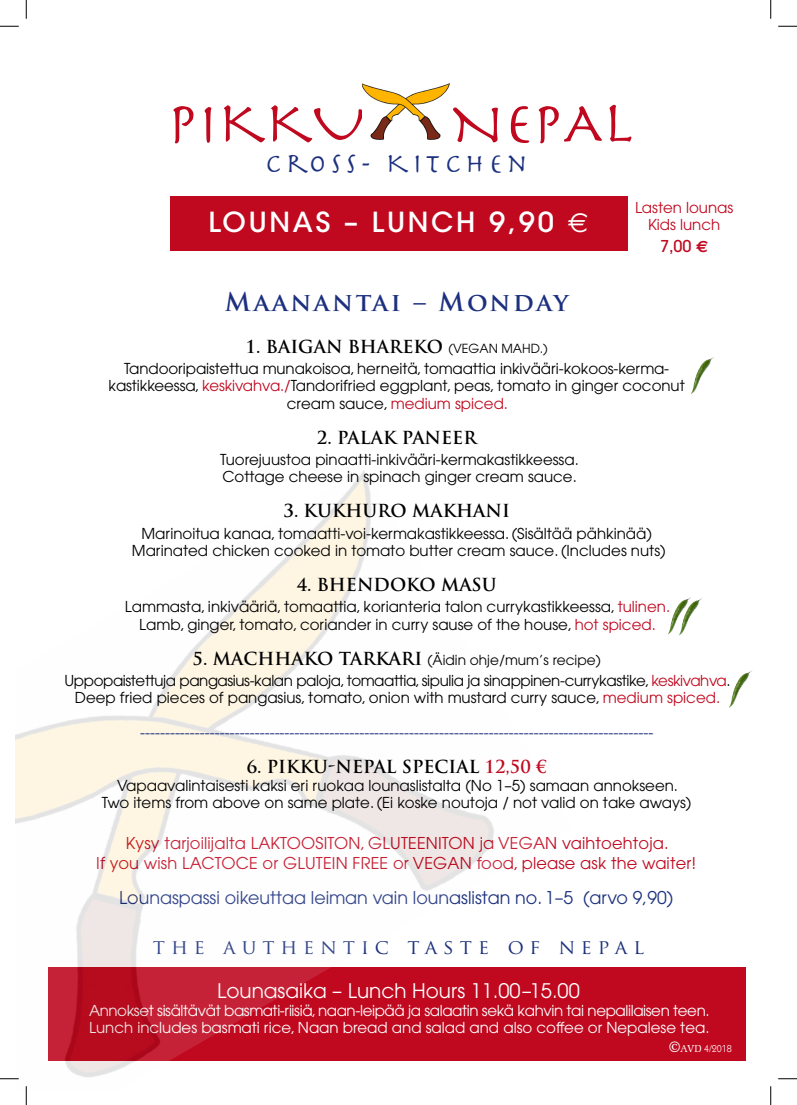
<style>
.page{position:relative;width:797px;height:1105px;background:#fff}
.page>*{position:absolute;margin:0;border:0;box-sizing:border-box;transform-origin:0 0}
.t1{font:58.88px "Herculanum";letter-spacing:.005em;color:#c0081f}
.t2{font:28px "Herculanum";letter-spacing:.15em;color:#1c307e}
.t3{font:27.5px "ITC Avant Garde MM 445 750";letter-spacing:.1em;color:#fff}
.t4{font:700 25px "Trajan Pro";letter-spacing:.1em;color:#1c307e}
.t5{font:20px "Avant Garde";color:#fff}
.t6{font:20px "Trajan Pro";letter-spacing:.3em;color:#1c307e}
.t7{font:700 17.5px "Trajan Pro";color:#000}
.t8{font:17.5px "Avant Garde";color:#1c307e}
.t9{font:16.25px/20px "Avant Garde";letter-spacing:.01em;color:#c0081f;text-align:center}
.t10{font:500 16.25px "Avant Garde";color:#c0081f}
.t11{font:15px/17.5px "Avant Garde";color:#000;text-align:center}
.t12{font:15px/17.5px "Avant Garde";letter-spacing:-.025em;color:#000;text-align:center}
.t13{font:15px/17.5px "Avant Garde";letter-spacing:-.025em;color:#fff}
.t14{font:15px "Avant Garde";color:#1c307e}
.t15{font:15px/16.2px "Avant Garde";color:#c0081f;text-align:center}
.t16{font:13.75px "Avant Garde";color:#000}
.t17{font:10px "Itc Kabel";color:#fff}
.s1{font-family:"Euro Sans"}
.s2{font-family:"Euro Sans";font-weight:700}
.s3{font-family:"Avant Garde";font-weight:400;font-size:12.5px}
.s4{color:#c0081f}
.s5{font-family:"Trajan Pro";font-weight:700;font-size:17.5px}
.s6{font-family:"Melior";font-size:15px}
.s7{font-family:"Melior"}
</style>
<div class="page">
<div style="left:49px;top:967px;width:697px;height:93px;background:#c0081f"></div>
<img style="left:362px;top:83px;width:87px;height:57px">
<div style="left:171px;top:196px;width:457px;height:55px;background:#c0081f"></div>
<img style="left:16px;top:470px;width:556px;height:610px">
<img style="left:668px;top:606px;width:10px;height:29px">
<img style="left:678px;top:597px;width:24px;height:39px">
<img style="left:691px;top:357px;width:23px;height:37px">
<img style="left:729px;top:670px;width:23px;height:38px">
<svg style="left:0;top:25px;width:19px;height:2px"></svg>
<svg style="left:778px;top:25px;width:19px;height:2px"></svg>
<svg style="left:0;top:1078px;width:19px;height:1px"></svg>
<svg style="left:778px;top:1078px;width:19px;height:1px"></svg>
<svg style="left:25px;top:0;width:2px;height:19px"></svg>
<svg style="left:25px;top:1086px;width:2px;height:19px"></svg>
<svg style="left:770px;top:0;width:1px;height:19px"></svg>
<svg style="left:770px;top:1086px;width:1px;height:19px"></svg>
<h1 class="t1" style="left:167px;top:86px;width:200px">PIKKU</h1>
<h1 class="t1" style="left:450px;top:86px;width:185px">NEPAL</h1>
<h2 class="t2" style="left:265px;top:146px;width:264px">CROSS- KITCHEN</h2>
<h3 class="t3" style="left:208px;top:206px;width:381px">LOUNAS – LUNCH 9,90 <span class="s1">€</span></h3>
<p class="t15" style="left:635px;top:200px;width:100px">Lasten lounas<br>Kids lunch</p>
<p class="t10" style="left:660px;top:236px;width:50px">7,00 <span class="s2">€</span></p>
<h3 class="t4" style="left:225px;top:286px;width:345px">MAANANTAI – MONDAY</h3>
<p class="t7" style="left:246px;top:336px;width:304px">1. BAIGAN BHAREKO <span class="s3">(vegan Mahd.)</span></p>
<p class="t11" style="left:109px;top:360px;width:578px">Tandooripaistettua munakoisoa, herneitä, tomaattia inkivääri-kokoos-kerma&shy;kastikkeessa, <span class="s4">keskivahva./</span>Tandorifried eggplant, peas, tomato in ginger coconut cream sauce, <span class="s4">medium spiced.</span></p>
<p class="t7" style="left:317px;top:427px;width:110px">2. PALAK PANEER</p>
<p class="t11" style="left:220px;top:451px;width:360px;text-align:left">Tuorejuustoa pinaatti-inkivääri-kermakastikkeessa.<br>Cottage cheese in spinach ginger cream sauce.</p>
<p class="t7" style="left:283px;top:500px;width:162px">3. KUKHURO MAKHANI</p>
<p class="t11" style="left:132px;top:524px;width:535px">Marinoitua kanaa, tomaatti-voi-kermakastikkeessa. (Sisältää pähkinää)<br>Marinated chicken cooked in tomato butter cream sauce. (Includes nuts)</p>
<p class="t7" style="left:297px;top:574px;width:200px">4. BHENDOKO MASU</p>
<p class="t11" style="left:125px;top:598px;width:547px">Lammasta, inkivääriä, tomaattia, korianteria talon currykastikkeessa, <span class="s4">tulinen.<br></span>Lamb, ginger, tomato, coriander in curry sause of the house, <span class="s4">hot spiced.</span></p>
<p class="t16" style="left:193px;top:651px;width:409px"><span class="s5">5. MACHHAKO TARKARI</span> (Äidin ohje/mum’s recipe)</p>
<p class="t12" style="left:64px;top:671px;width:667px">Uppopaistettuja pangasius-kalan paloja, tomaattia, sipulia ja sinappinen-currykastike, <span class="s4">keskivahva</span>.<br>Deep fried pieces of pangasius, tomato, onion with mustard curry sauce, <span class="s4">medium spiced.</span></p>
<p class="t14" style="left:140px;top:724px;width:514px">-------------------------------------------------------------------------------------------------------</p>
<p class="t7" style="left:247px;top:756px;width:301px">6. PIKKU-NEPAL SPECIAL <span class="s4">12,50 €</span></p>
<p class="t11" style="left:102px;top:776px;width:591px">Vapaavalintaisesti kaksi eri ruokaa lounaslistalta (No 1–5) samaan annokseen.<br>Two items from above on same plate. (Ei koske noutoja / not valid on take aways)</p>
<p class="t9" style="left:96px;top:833px;width:601px">Kysy tarjoilijalta LAKTOOSITON, GLUTEENITON ja VEGAN vaihtoehtoja.<br>If you wish LACTOCE or GLUTEIN FREE or VEGAN food, please ask the waiter!</p>
<p class="t8" style="left:119px;top:888px;width:555px">Lounaspassi oikeuttaa leiman vain lounaslistan no. 1–5 (arvo 9,90)</p>
<h3 class="t6" style="left:153px;top:934px;width:492px">THE AUTHENTIC TASTE OF NEPAL</h3>
<h3 class="t5" style="left:217px;top:979px;width:364px">Lounasaika – Lunch Hours 11.00–15.00</h3>
<p class="t13" style="left:89px;top:1001px;width:622px">Annokset sisältävät basmati-riisiä, naan-leipää ja salaatin sekä kahvin tai nepalilaisen teen.<br>Lunch includes basmati rice, Naan bread and salad and also coffee or Nepalese tea.</p>
<p class="t17" style="left:669px;top:1043px;width:64px"><span class="s6">©</span><span class="s7">AVD</span> 4/2018</p>
</div>
